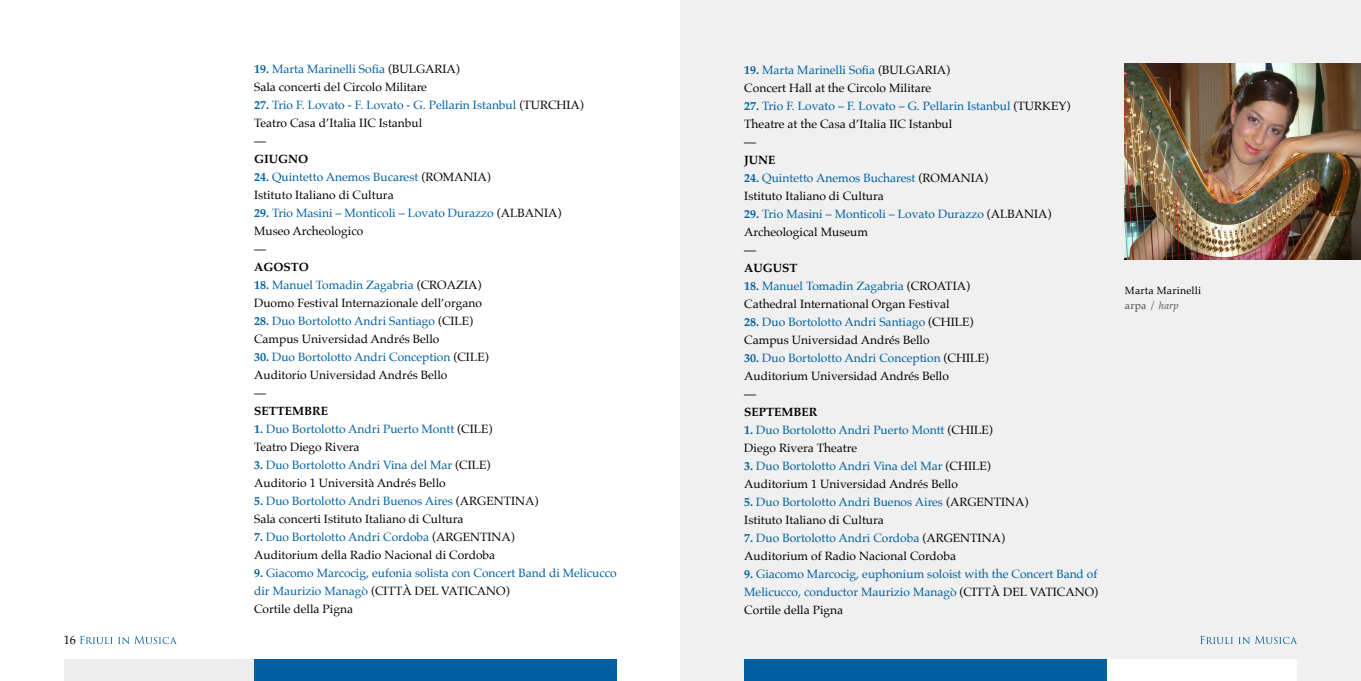
<style>
.page{position:relative;width:1361px;height:681px;background:#fff}
.page>*{position:absolute;margin:0;border:0;box-sizing:border-box;transform-origin:0 0}
.t1{font:12px/18px "Palatino";color:#000}
.t2{font:12px/18px "Palatino";color:#005f9f}
.t3{font:700 12px "Palatino";color:#000}
.t4{font:10.5px/15px "Palatino";letter-spacing:.02em;color:#000}
.s1{font-weight:700;color:#005f9f}
.s2{color:#005f9f}
.s3{font-weight:700}
.s4{color:#000}
.s5{color:#4d4d4d}
.s6{font-style:italic;color:#4d4d4d}
</style>
<div class="page">
<div style="left:680px;top:0;width:681px;height:680px;background:#f0f0f0"></div>
<img style="left:1125px;top:64px;width:236px;height:195px">
<svg style="left:80px;top:635px;width:96px;height:8px"></svg>
<svg style="left:1200px;top:635px;width:96px;height:8px"></svg>
<div style="left:64px;top:659px;width:553px;height:21px;background:#ededed"></div>
<div style="left:254px;top:659px;width:363px;height:21px;background:#005f9f"></div>
<div style="left:744px;top:659px;width:553px;height:21px;background:#fff"></div>
<div style="left:744px;top:659px;width:363px;height:21px;background:#005f9f"></div>
<p class="t1" style="left:64px;top:630px;width:13px">16</p>
<p class="t1" style="left:254px;top:60px;width:207px"><span class="s1">19.</span> <span class="s2">Marta Marinelli Sofia</span> (BULGARIA)<br>Sala concerti del Circolo Militare</p>
<p class="t2" style="left:254px;top:96px;width:331px"><span class="s3">27.</span> Trio F. Lovato - F. Lovato - G. Pellarin Istanbul <span class="s4">(TURCHIA)<br>Teatro Casa d’Italia IIC Istanbul<br>—</span></p>
<p class="t3" style="left:254px;top:148px;width:55px">GIUGNO</p>
<p class="t1" style="left:254px;top:168px;width:238px"><span class="s1">24.</span> <span class="s2">Quintetto Anemos Bucarest</span> (ROMANIA)<br>Istituto Italiano di Cultura</p>
<p class="t2" style="left:254px;top:204px;width:309px"><span class="s3">29.</span> Trio Masini – Monticoli – Lovato Durazzo <span class="s4">(ALBANIA)<br>Museo Archeologico<br>—</span></p>
<p class="t3" style="left:254px;top:256px;width:56px">AGOSTO</p>
<p class="t1" style="left:254px;top:276px;width:229px"><span class="s1">18.</span> <span class="s2">Manuel Tomadin Zagabria</span> (CROAZIA)<br>Duomo Festival Internazionale dell’organo</p>
<p class="t1" style="left:254px;top:312px;width:221px"><span class="s1">28.</span> <span class="s2">Duo Bortolotto Andri Santiago</span> (CILE)<br>Campus Universidad Andrés Bello</p>
<p class="t1" style="left:254px;top:348px;width:236px"><span class="s1">30.</span> <span class="s2">Duo Bortolotto Andri Conception</span> (CILE)<br>Auditorio Universidad Andrés Bello<br>—</p>
<p class="t3" style="left:254px;top:400px;width:76px">SETTEMBRE</p>
<p class="t2" style="left:254px;top:420px;width:240px"><span class="s3">1.</span> Duo Bortolotto Andri Puerto Montt <span class="s4">(CILE)<br>Teatro Diego Rivera</span></p>
<p class="t1" style="left:254px;top:456px;width:238px"><span class="s1">3.</span> <span class="s2">Duo Bortolotto Andri Vina del Mar</span> (CILE)<br>Auditorio 1 Università Andrés Bello</p>
<p class="t1" style="left:254px;top:492px;width:286px"><span class="s1">5.</span> <span class="s2">Duo Bortolotto Andri Buenos Aires</span> (ARGENTINA)<br>Sala concerti Istituto Italiano di Cultura</p>
<p class="t1" style="left:254px;top:528px;width:262px"><span class="s1">7.</span> <span class="s2">Duo Bortolotto Andri Cordoba</span> (ARGENTINA)<br>Auditorium della Radio Nacional di Cordoba</p>
<p class="t2" style="left:254px;top:564px;width:364px"><span class="s3">9.</span> Giacomo Marcocig, eufonia solista con Concert Band di Melicucco dir Maurizio Managò <span class="s4">(CITTÀ DEL VATICANO)<br>Cortile della Pigna</span></p>
<p class="t1" style="left:744px;top:61px;width:207px"><span class="s1">19.</span> <span class="s2">Marta Marinelli Sofia</span> (BULGARIA)<br>Concert Hall at the Circolo Militare</p>
<p class="t1" style="left:744px;top:97px;width:327px"><span class="s1">27.</span> <span class="s2">Trio F. Lovato – F. Lovato – G. Pellarin Istanbul</span> (TURKEY)<br>Theatre at the Casa d’Italia IIC Istanbul<br>—</p>
<p class="t3" style="left:744px;top:149px;width:33px">JUNE</p>
<p class="t1" style="left:744px;top:169px;width:245px"><span class="s1">24.</span> <span class="s2">Quintetto Anemos Bucharest</span> (ROMANIA)<br>Istituto Italiano di Cultura</p>
<p class="t2" style="left:744px;top:205px;width:309px"><span class="s3">29.</span> Trio Masini – Monticoli – Lovato Durazzo <span class="s4">(ALBANIA)<br>Archeological Museum<br>—</span></p>
<p class="t3" style="left:744px;top:257px;width:55px">AUGUST</p>
<p class="t1" style="left:744px;top:277px;width:227px"><span class="s1">18.</span> <span class="s2">Manuel Tomadin Zagabria</span> (CROATIA)<br>Cathedral International Organ Festival</p>
<p class="t1" style="left:744px;top:313px;width:231px"><span class="s1">28.</span> <span class="s2">Duo Bortolotto Andri Santiago</span> (CHILE)<br>Campus Universidad Andrés Bello</p>
<p class="t1" style="left:744px;top:349px;width:246px"><span class="s1">30.</span> <span class="s2">Duo Bortolotto Andri Conception</span> (CHILE)<br>Auditorium Universidad Andrés Bello<br>—</p>
<p class="t3" style="left:744px;top:401px;width:75px">SEPTEMBER</p>
<p class="t2" style="left:744px;top:421px;width:250px"><span class="s3">1.</span> Duo Bortolotto Andri Puerto Montt <span class="s4">(CHILE)<br>Diego Rivera Theatre</span></p>
<p class="t1" style="left:744px;top:457px;width:248px"><span class="s1">3.</span> <span class="s2">Duo Bortolotto Andri Vina del Mar</span> (CHILE)<br>Auditorium 1 Universidad Andrés Bello</p>
<p class="t1" style="left:744px;top:493px;width:286px"><span class="s1">5.</span> <span class="s2">Duo Bortolotto Andri Buenos Aires</span> (ARGENTINA)<br>Istituto Italiano di Cultura</p>
<p class="t1" style="left:744px;top:529px;width:262px"><span class="s1">7.</span> <span class="s2">Duo Bortolotto Andri Cordoba</span> (ARGENTINA)<br>Auditorium of Radio Nacional Cordoba</p>
<p class="t2" style="left:744px;top:565px;width:355px;text-align:justify"><span class="s3">9.</span> Giacomo Marcocig, euphonium soloist with the Concert Band of Melicucco, conductor Maurizio Managò <span class="s4">(CITTÀ DEL VATICANO)<br>Cortile della Pigna</span></p>
<p class="t4" style="left:1125px;top:282px;width:78px">Marta Marinelli <span class="s5">arpa /</span> <span class="s6">harp</span></p>
</div>
